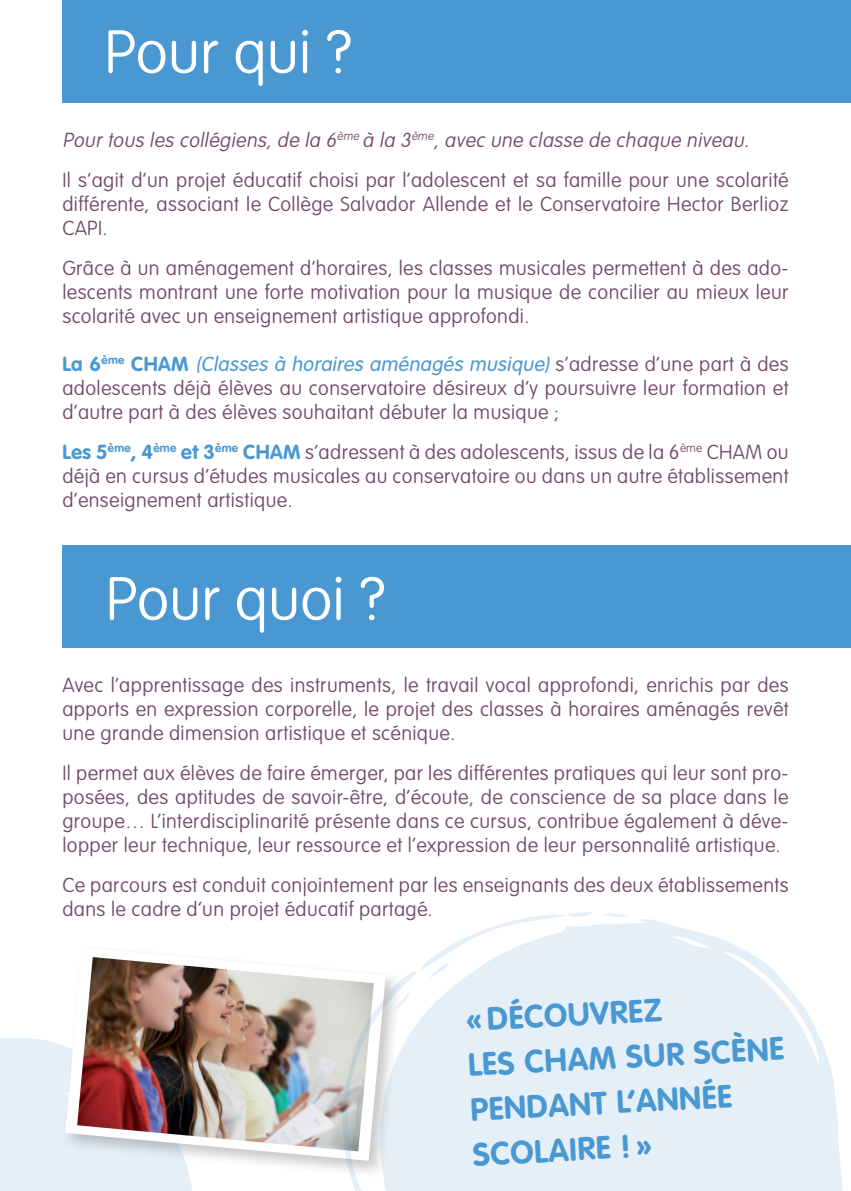
<style>
.page{position:relative;width:851px;height:1191px;background:#fff}
.page>*{position:absolute;margin:0;border:0;box-sizing:border-box;transform-origin:0 0}
.t1{font:100 60px "VAG Rounded";color:#fff}
.t2{font:700 31.8px/44.8px "VAG Rounded";color:#4a98d1}
.t3{font:100 20px/24px "VAG Rounded";letter-spacing:.02em;color:#724c68;text-align:justify}
.s1{font-style:italic}
.s2{font-weight:700;color:#4a98d1}
.s3{font-weight:300;font-style:italic;color:#4a98d1}
</style>
<div class="page">
<div style="left:62px;top:0;width:788px;height:102px;background:#4a98d1"></div>
<div style="left:62px;top:545px;width:788px;height:102px;background:#4a98d1"></div>
<div style="left:0;top:1038px;width:192px;height:153px;background:#e4eff8"></div>
<div style="left:61px;top:943px;width:342px;height:235px;background:#231f20;opacity:.25"></div>
<svg style="left:65px;top:947px;width:277px;height:213px"></svg>
<img style="left:77px;top:957px;width:265px;height:194px">
<svg style="left:342px;top:919px;width:500px;height:272px;fill:#e4eff8"></svg>
<svg style="left:354px;top:1092px;width:6px;height:47px"></svg>
<svg style="left:603px;top:913px;width:24px;height:4px"></svg>
<svg style="left:419px;top:912px;width:173px;height:66px"></svg>
<svg style="left:393px;top:991px;width:17px;height:20px"></svg>
<h1 class="t1" style="left:104px;top:18px;width:249px">Pour qui ?</h1>
<p class="t3" style="left:62px;top:119px;width:727px;line-height:40px"><span class="s1">Pour tous les collégiens, de la 6</span><sup>ème</sup> <span class="s1">à la 3</span><sup>ème</sup><span class="s1">, avec une classe de chaque niveau.<br></span>Il s’agit d’un projet éducatif choisi par l’adolescent et sa famille pour une scolarité</p>
<p class="t3" style="left:62px;top:191px;width:727px">différente, associant le Collège Salvador Allende et le Conservatoire Hector Berlioz<br>CAPI.</p>
<p class="t3" style="left:62px;top:255px;width:727px">Grâce à un aménagement d’horaires, les classes musicales permettent à des ado&shy;lescents montrant une forte motivation pour la musique de concilier au mieux leur scolarité avec un enseignement artistique approfondi.</p>
<p class="t3" style="left:62px;top:351px;width:727px"><span class="s2">La 6</span> <sup>è</sup> <sup>m</sup> <sup>e</sup> <span class="s2">C H AM</span> <span class="s3">(Classes à horaires aménagés musique)</span> s ’ a d r e s s e d ’ u n e p a rt à d e s adolescents déjà élèves au conservatoire désireux d’y poursuivre leur formation et d’autre part à des élèves souhaitant débuter la musique ;</p>
<p class="t3" style="left:62px;top:439px;width:727px"><span class="s2">Les 5</span><sup>ème</sup><span class="s2">, 4</span><sup>ème</sup> <span class="s2">et 3</span><sup>ème</sup> <span class="s2">CHAM</span> s’adressent à des adolescents, issus de la 6<sup>ème</sup> CHAM ou déjà en cursus d’études musicales au conservatoire ou dans un autre établissement d’enseignement artistique.</p>
<h1 class="t1" style="left:106px;top:564px;width:281px">Pour quoi ?</h1>
<p class="t3" style="left:62px;top:673px;width:727px">Avec l’apprentissage des instruments, le travail vocal approfondi, enrichis par des apports en expression corporelle, le projet des classes à horaires aménagés revêt une grande dimension artistique et scénique.</p>
<p class="t3" style="left:62px;top:761px;width:727px">Il permet aux élèves de faire émerger, par les différentes pratiques qui leur sont pro&shy;posées, des aptitudes de savoir-être, d’écoute, de conscience de sa place dans le groupe… L’interdisciplinarité présente dans ce cursus, contribue également à déve&shy;lopper leur technique, leur ressource et l’expression de leur personnalité artistique.</p>
<p class="t3" style="left:62px;top:873px;width:727px">Ce parcours est conduit conjointement par les enseignants des deux établissements dans le cadre d’un projet éducatif partagé.</p>
<h2 class="t2" style="left:464px;top:997px;width:318px;rotate:-3deg">«DÉCOUVREZ<br>LES CHAM SUR SCÈNE<br>PENDANT L’ANNÉE<br>SCOLAIRE ! »</h2>
</div>
